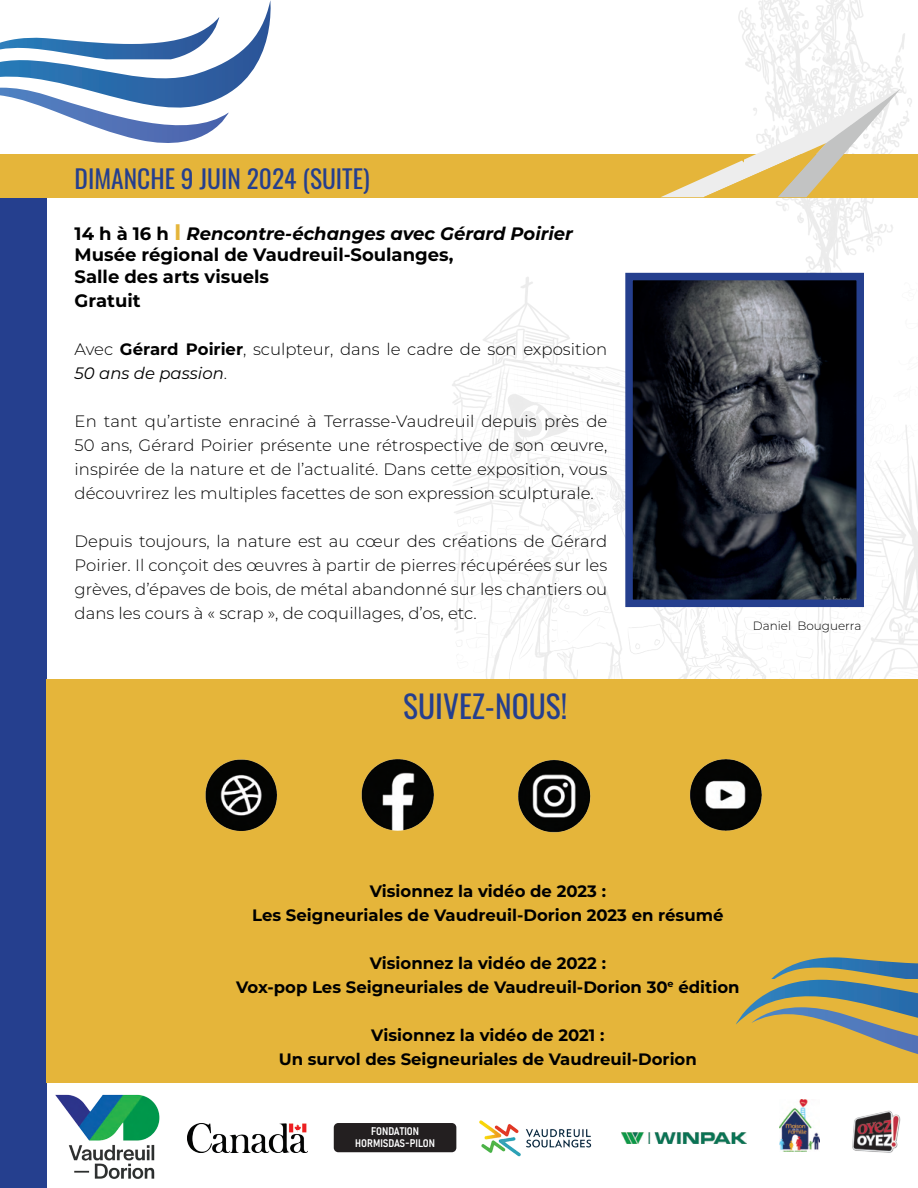
<style>
.page{position:relative;width:918px;height:1188px;background:#fff}
.page>*{position:absolute;margin:0;border:0;box-sizing:border-box;transform-origin:0 0}
.t1{font:31.5px "Oswald";color:#253f8e}
.t2{font:25.5px "Oswald";color:#253f8e}
.t3{font:700 18px/21.6px "Montserrat";color:#000}
.t4{font:300 16.5px/24px "Montserrat";color:#000;text-align:justify}
.t5{font:700 16.5px/24px "Montserrat";color:#000;text-align:center}
.t6{font:300 12px "Montserrat";color:#000}
.t7{font:10.8px/12.5px "Bahnschrift";letter-spacing:-.01em;color:#fff;text-align:center}
.s1{font-size:22.5px;color:#e5b53a}
.s2{font-style:italic}
.s3{font-weight:700}
.s4{font-weight:400;font-style:italic}
</style>
<div class="page">
<img style="left:366px;top:0;width:552px;height:679px">
<div style="left:0;top:169px;width:46px;height:1019px;background:#253f8e"></div>
<div style="left:1px;top:154px;width:917px;height:43px;background:#e5b53a"></div>
<svg style="left:660px;top:89px;width:241px;height:108px"></svg>
<svg style="left:0;top:0;width:271px;height:155px"></svg>
<img style="left:634px;top:282px;width:221px;height:316px">
<div style="left:625px;top:273px;width:239px;height:334px;border:8px solid #253f8e"></div>
<div style="left:46px;top:679px;width:872px;height:403px;background:#e5b53a"></div>
<svg style="left:736px;top:957px;width:182px;height:97px"></svg>
<img style="left:205px;top:759px;width:72px;height:72px">
<img style="left:361px;top:759px;width:73px;height:72px">
<img style="left:518px;top:760px;width:73px;height:73px">
<img style="left:690px;top:759px;width:72px;height:72px">
<img style="left:46px;top:1090px;width:114px;height:92px">
<img style="left:852px;top:1110px;width:49px;height:43px">
<img style="left:187px;top:1123px;width:121px;height:29px">
<img style="left:479px;top:1120px;width:113px;height:37px">
<img style="left:780px;top:1100px;width:40px;height:51px">
<div style="left:334px;top:1123px;width:122px;height:29px;background:#231f20;border-radius:5px"></div>
<img style="left:621px;top:1132px;width:126px;height:11px">
<h2 class="t2" style="left:75px;top:155px;width:297px">DIMANCHE 9 JUIN 2024 (SUITE)</h2>
<p class="t3" style="left:75px;top:221px;width:500px">14 h à 16 h <span class="s1">I</span> <span class="s2">Rencontre-échanges avec Gérard Poirier<br></span>Musée régional de Vaudreuil-Soulanges,<br>Salle des arts visuels</p>
<p class="t3" style="left:75px;top:289px;width:68px">Gratuit</p>
<p class="t4" style="left:75px;top:336px;width:534px">Avec <span class="s3">Gérard Poirier</span>, sculpteur, dans le cadre de son exposition<br><span class="s4">50 ans de passion</span>.</p>
<p class="t4" style="left:75px;top:408px;width:534px">En tant qu’artiste enraciné à Terrasse-Vaudreuil depuis près de 50 ans, Gérard Poirier présente une rétrospective de son œuvre, inspirée de la nature et de l’actualité. Dans cette exposition, vous découvrirez les multiples facettes de son expression sculpturale.</p>
<p class="t4" style="left:75px;top:528px;width:534px">Depuis toujours, la nature est au cœur des créations de Gérard Poirier. Il conçoit des œuvres à partir de pierres récupérées sur les grèves, d’épaves de bois, de métal abandonné sur les chantiers ou dans les cours à « scrap », de coquillages, d’os, etc.</p>
<h1 class="t1" style="left:403px;top:678px;width:165px">SUIVEZ-NOUS!</h1>
<p class="t6" style="left:753px;top:618px;width:110px">Daniel Bouguerra</p>
<p class="t5" style="left:252px;top:878px;width:473px">Visionnez la vidéo de 2023 :<br>Les Seigneuriales de Vaudreuil-Dorion 2023 en résumé</p>
<p class="t5" style="left:236px;top:950px;width:505px">Visionnez la vidéo de 2022 :<br>Vox-pop Les Seigneuriales de Vaudreuil-Dorion 30<sup>e</sup> édition</p>
<p class="t5" style="left:279px;top:1022px;width:420px">Visionnez la vidéo de 2021 :<br>Un survol des Seigneuriales de Vaudreuil-Dorion</p>
<p class="t7" style="left:355px;top:1124px;width:81px">FONDATION<br>HORMISDAS-PILON</p>
</div>
